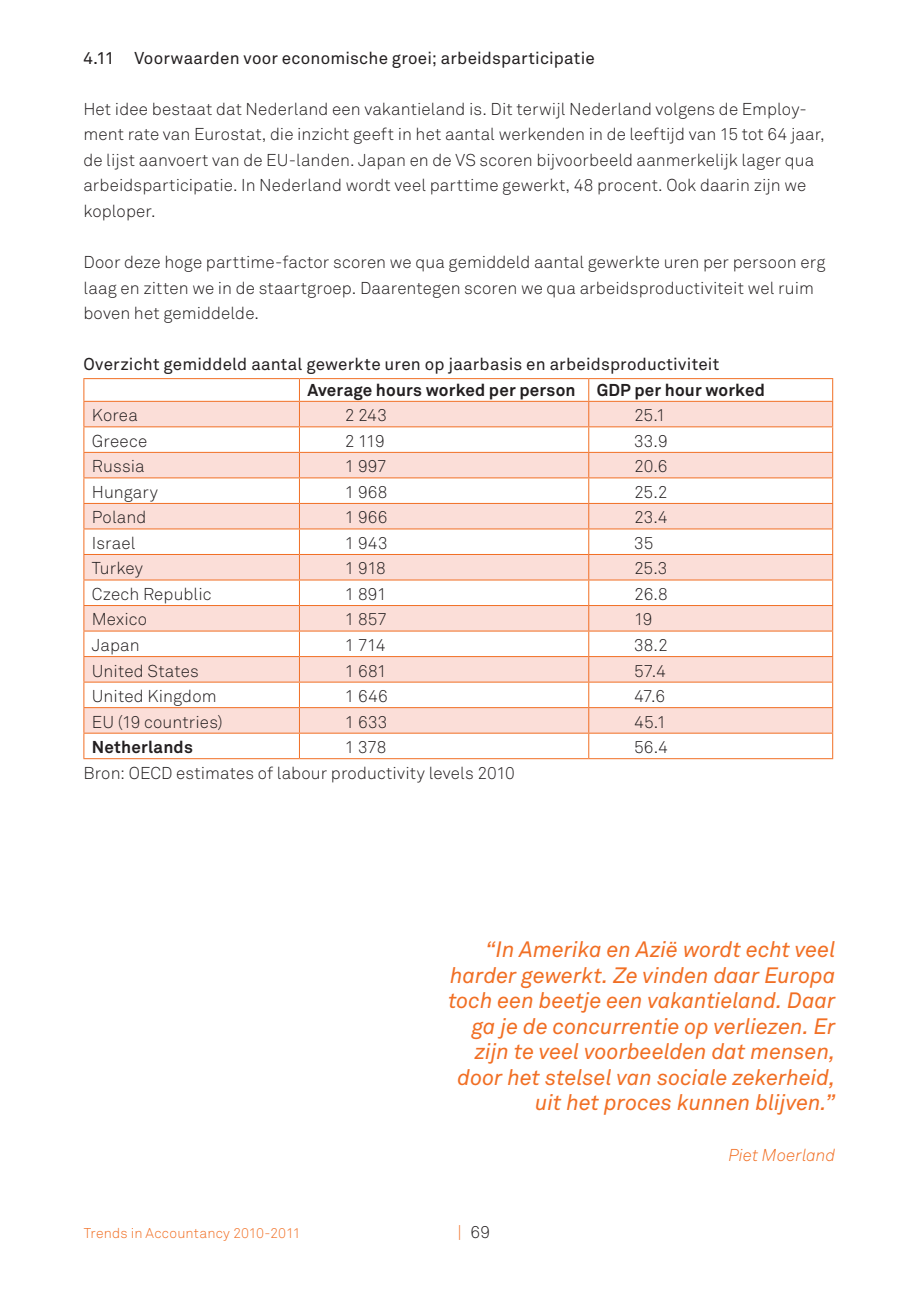
<style>
.page{position:relative;width:919px;height:1299px;background:#fff}
.page>*{position:absolute;margin:0;border:0;box-sizing:border-box;transform-origin:0 0}
.t1{font:italic 22px/25.6px "Akkurat";letter-spacing:-.005em;color:#f16f24;text-align:right}
.t2{font:300 17px/25.6px "Akkurat";letter-spacing:.005em;color:#231f20}
.t3{font:17px "Akkurat";letter-spacing:.01em;color:#231f20}
.t4{font:700 17px "Akkurat";letter-spacing:.01em;color:#231f20}
.t5{font:italic 300 17px "Akkurat";letter-spacing:.005em;color:#f16f24}
.t6{font:300 14px "Akkurat";letter-spacing:.01em;color:#f16f24}
.s1{color:#f16f24}
</style>
<div class="page">
<svg style="left:84px;top:402px;width:748px;height:330px;fill:#fbded8"></svg>
<hr style="left:83px;top:378px;width:216px;height:1px;background:#f16f24">
<hr style="left:299px;top:378px;width:289px;height:1px;background:#f16f24">
<hr style="left:588px;top:378px;width:245px;height:1px;background:#f16f24">
<hr style="left:83px;top:401px;width:216px;height:1px;background:#f16f24">
<hr style="left:299px;top:401px;width:289px;height:1px;background:#f16f24">
<hr style="left:588px;top:401px;width:245px;height:1px;background:#f16f24">
<hr style="left:83px;top:426px;width:216px;height:1px;background:#f16f24">
<hr style="left:299px;top:426px;width:289px;height:1px;background:#f16f24">
<hr style="left:588px;top:426px;width:245px;height:1px;background:#f16f24">
<hr style="left:83px;top:452px;width:216px;height:1px;background:#f16f24">
<hr style="left:299px;top:452px;width:289px;height:1px;background:#f16f24">
<hr style="left:588px;top:452px;width:245px;height:1px;background:#f16f24">
<hr style="left:83px;top:477px;width:216px;height:1px;background:#f16f24">
<hr style="left:299px;top:477px;width:289px;height:1px;background:#f16f24">
<hr style="left:588px;top:477px;width:245px;height:1px;background:#f16f24">
<hr style="left:83px;top:503px;width:216px;height:1px;background:#f16f24">
<hr style="left:299px;top:503px;width:289px;height:1px;background:#f16f24">
<hr style="left:588px;top:503px;width:245px;height:1px;background:#f16f24">
<hr style="left:83px;top:528px;width:216px;height:1px;background:#f16f24">
<hr style="left:299px;top:528px;width:289px;height:1px;background:#f16f24">
<hr style="left:588px;top:528px;width:245px;height:1px;background:#f16f24">
<hr style="left:83px;top:554px;width:216px;height:1px;background:#f16f24">
<hr style="left:299px;top:554px;width:289px;height:1px;background:#f16f24">
<hr style="left:588px;top:554px;width:245px;height:1px;background:#f16f24">
<hr style="left:83px;top:579px;width:216px;height:1px;background:#f16f24">
<hr style="left:299px;top:579px;width:289px;height:1px;background:#f16f24">
<hr style="left:588px;top:579px;width:245px;height:1px;background:#f16f24">
<hr style="left:83px;top:605px;width:216px;height:1px;background:#f16f24">
<hr style="left:299px;top:605px;width:289px;height:1px;background:#f16f24">
<hr style="left:588px;top:605px;width:245px;height:1px;background:#f16f24">
<hr style="left:83px;top:630px;width:216px;height:1px;background:#f16f24">
<hr style="left:299px;top:630px;width:289px;height:1px;background:#f16f24">
<hr style="left:588px;top:630px;width:245px;height:1px;background:#f16f24">
<hr style="left:83px;top:656px;width:216px;height:1px;background:#f16f24">
<hr style="left:299px;top:656px;width:289px;height:1px;background:#f16f24">
<hr style="left:588px;top:656px;width:245px;height:1px;background:#f16f24">
<hr style="left:83px;top:681px;width:216px;height:1px;background:#f16f24">
<hr style="left:299px;top:681px;width:289px;height:1px;background:#f16f24">
<hr style="left:588px;top:681px;width:245px;height:1px;background:#f16f24">
<hr style="left:83px;top:707px;width:216px;height:1px;background:#f16f24">
<hr style="left:299px;top:707px;width:289px;height:1px;background:#f16f24">
<hr style="left:588px;top:707px;width:245px;height:1px;background:#f16f24">
<hr style="left:83px;top:732px;width:216px;height:1px;background:#f16f24">
<svg style="left:83px;top:379px;width:1px;height:379px"></svg>
<hr style="left:299px;top:732px;width:289px;height:1px;background:#f16f24">
<svg style="left:299px;top:379px;width:1px;height:379px"></svg>
<hr style="left:588px;top:732px;width:245px;height:1px;background:#f16f24">
<svg style="left:588px;top:379px;width:1px;height:379px"></svg>
<svg style="left:832px;top:379px;width:1px;height:379px"></svg>
<hr style="left:83px;top:758px;width:216px;height:1px;background:#f16f24">
<hr style="left:299px;top:758px;width:289px;height:1px;background:#f16f24">
<hr style="left:588px;top:758px;width:245px;height:1px;background:#f16f24">
<p class="t3" style="left:83px;top:48px;width:513px">4.11 Voorwaarden voor economische groei; arbeidsparticipatie</p>
<p class="t2" style="left:83px;top:96px;width:742px">Het idee bestaat dat Nederland een vakantieland is. Dit terwijl Nederland volgens de Employ&shy;ment rate van Eurostat, die inzicht geeft in het aantal werkenden in de leeftijd van 15 tot 64 jaar, de lijst aanvoert van de EU-landen. Japan en de VS scoren bijvoorbeeld aanmerkelijk lager qua arbeidsparticipatie. In Nederland wordt veel parttime gewerkt, 48 procent. Ook daarin zijn we koploper.</p>
<p class="t2" style="left:83px;top:249px;width:743px">Door deze hoge parttime-factor scoren we qua gemiddeld aantal gewerkte uren per persoon erg laag en zitten we in de staartgroep. Daarentegen scoren we qua arbeidsproductiviteit wel ruim boven het gemiddelde.</p>
<p class="t3" style="left:83px;top:354px;width:637px">Overzicht gemiddeld aantal gewerkte uren op jaarbasis en arbeidsproductiviteit</p>
<p class="t4" style="left:307px;top:379px;width:459px">Average hours worked per person GDP per hour worked</p>
<p class="t2" style="left:92px;top:403px;width:47px">Korea</p>
<p class="t2" style="left:345px;top:403px;width:44px">2 243</p>
<p class="t2" style="left:634px;top:403px;width:33px">25.1</p>
<p class="t2" style="left:92px;top:428px;width:57px">Greece</p>
<p class="t2" style="left:345px;top:428px;width:41px">2 119</p>
<p class="t2" style="left:634px;top:428px;width:35px">33.9</p>
<p class="t2" style="left:92px;top:454px;width:54px">Russia</p>
<p class="t2" style="left:345px;top:454px;width:44px">1 997</p>
<p class="t2" style="left:634px;top:454px;width:35px">20.6</p>
<p class="t2" style="left:92px;top:479px;width:68px">Hungary</p>
<p class="t2" style="left:345px;top:479px;width:44px">1 968</p>
<p class="t2" style="left:634px;top:479px;width:35px">25.2</p>
<p class="t2" style="left:92px;top:505px;width:56px">Poland</p>
<p class="t2" style="left:345px;top:505px;width:44px">1 966</p>
<p class="t2" style="left:634px;top:505px;width:35px">23.4</p>
<p class="t2" style="left:92px;top:530px;width:45px">Israel</p>
<p class="t2" style="left:345px;top:530px;width:44px">1 943</p>
<p class="t2" style="left:634px;top:530px;width:21px">35</p>
<p class="t2" style="left:92px;top:556px;width:52px">Turkey</p>
<p class="t2" style="left:345px;top:556px;width:42px">1 918</p>
<p class="t2" style="left:634px;top:556px;width:35px">25.3</p>
<p class="t2" style="left:92px;top:581px;width:121px">Czech Republic</p>
<p class="t2" style="left:345px;top:581px;width:43px">1 891</p>
<p class="t2" style="left:634px;top:581px;width:35px">26.8</p>
<p class="t2" style="left:92px;top:607px;width:57px">Mexico</p>
<p class="t2" style="left:345px;top:607px;width:44px">1 857</p>
<p class="t2" style="left:634px;top:607px;width:20px">19</p>
<p class="t2" style="left:92px;top:632px;width:49px">Japan</p>
<p class="t2" style="left:345px;top:632px;width:42px">1 714</p>
<p class="t2" style="left:634px;top:632px;width:35px">38.2</p>
<p class="t2" style="left:92px;top:658px;width:108px">United States</p>
<p class="t2" style="left:345px;top:658px;width:44px">1 681</p>
<p class="t2" style="left:634px;top:658px;width:33px">57.4</p>
<p class="t2" style="left:92px;top:683px;width:126px">United Kingdom</p>
<p class="t2" style="left:345px;top:683px;width:44px">1 646</p>
<p class="t2" style="left:634px;top:683px;width:32px">47.6</p>
<p class="t2" style="left:92px;top:709px;width:132px">EU (19 countries)</p>
<p class="t2" style="left:345px;top:709px;width:44px">1 633</p>
<p class="t2" style="left:634px;top:709px;width:34px">45.1</p>
<p class="t4" style="left:92px;top:736px;width:102px">Netherlands</p>
<p class="t2" style="left:345px;top:734px;width:43px">1 378</p>
<p class="t2" style="left:634px;top:734px;width:35px">56.4</p>
<p class="t2" style="left:83px;top:760px;width:433px">Bron: OECD estimates of labour productivity levels 2010</p>
<p class="t1" style="left:448px;top:937px;width:389px">“In Amerika en Azië wordt echt veel harder gewerkt. Ze vinden daar Europa toch een beetje een vakantieland. Daar ga je de concurrentie op verliezen. Er zijn te veel voorbeelden dat mensen, door het stelsel van sociale zekerheid, uit het proces kunnen blijven.”</p>
<p class="t5" style="left:728px;top:1145px;width:109px">Piet Moerland</p>
<p class="t6" style="left:84px;top:1224px;width:218px">Trends in Accountancy 2010-2011</p>
<p class="t2" style="left:457px;top:1219px;width:34px"><span class="s1">|</span> 69</p>
</div>
